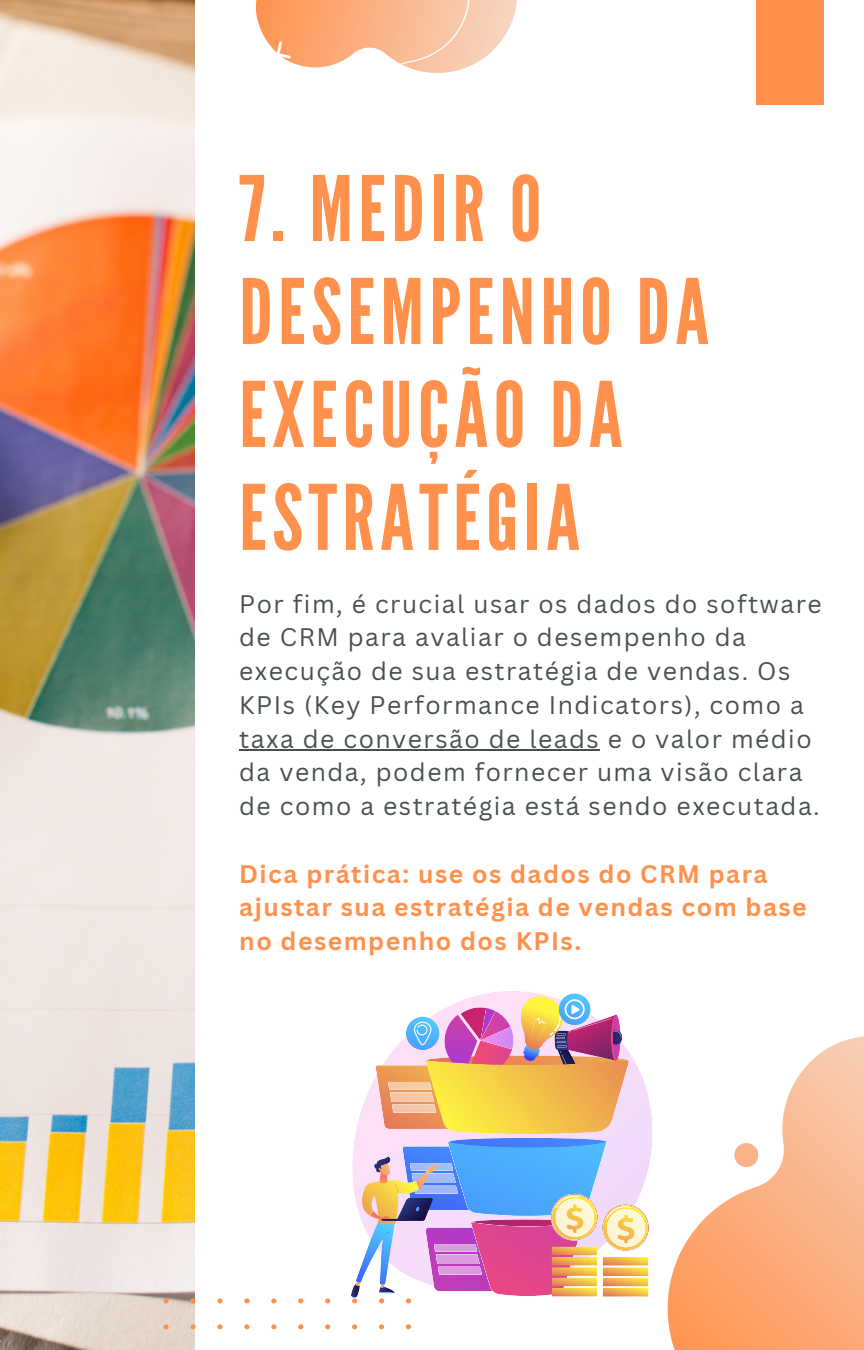
<style>
.page{position:relative;width:864px;height:1350px;background:#fff}
.page>*{position:absolute;margin:0;border:0;box-sizing:border-box;transform-origin:0 0}
.t1{font:90px/103px "League Gothic";letter-spacing:.06em;color:#ff914d}
.t2{font:24.75px/33.8px "Canva Sans";letter-spacing:.06em;color:#495052}
.t3{font:700 24.75px/33.8px "Canva Sans";letter-spacing:.06em;color:#ff914d}
</style>
<div class="page">
<img style="left:0;top:0;width:194px;height:1350px">
<div style="left:756px;top:0;width:67px;height:104px;background:#ff914d"></div>
<svg style="left:667px;top:1036px;width:197px;height:314px"></svg>
<svg style="left:729px;top:1138px;width:34px;height:34px"></svg>
<svg style="left:194px;top:0;width:323px;height:132px"></svg>
<svg style="left:164px;top:993px;width:485px;height:357px"></svg>
<hr style="left:239px;top:749px;width:361px;height:2px;background:#495052">
<p class="t1" style="left:239px;top:159px;width:471px">7. MEDIR O<br>DESEMPENHO DA<br>EXECUÇÃO DA<br>ESTRATÉGIA</p>
<p class="t2" style="left:239px;top:586px;width:584px">Por fim, é crucial usar os dados do software de CRM para avaliar o desempenho da execução de sua estratégia de vendas. Os KPIs (Key Performance Indicators), como a taxa de conversão de leads e o valor médio da venda, podem fornecer uma visão clara de como a estratégia está sendo executada.</p>
<p class="t3" style="left:239px;top:856px;width:569px">Dica prática: use os dados do CRM para ajustar sua estratégia de vendas com base no desempenho dos KPIs.</p>
</div>
